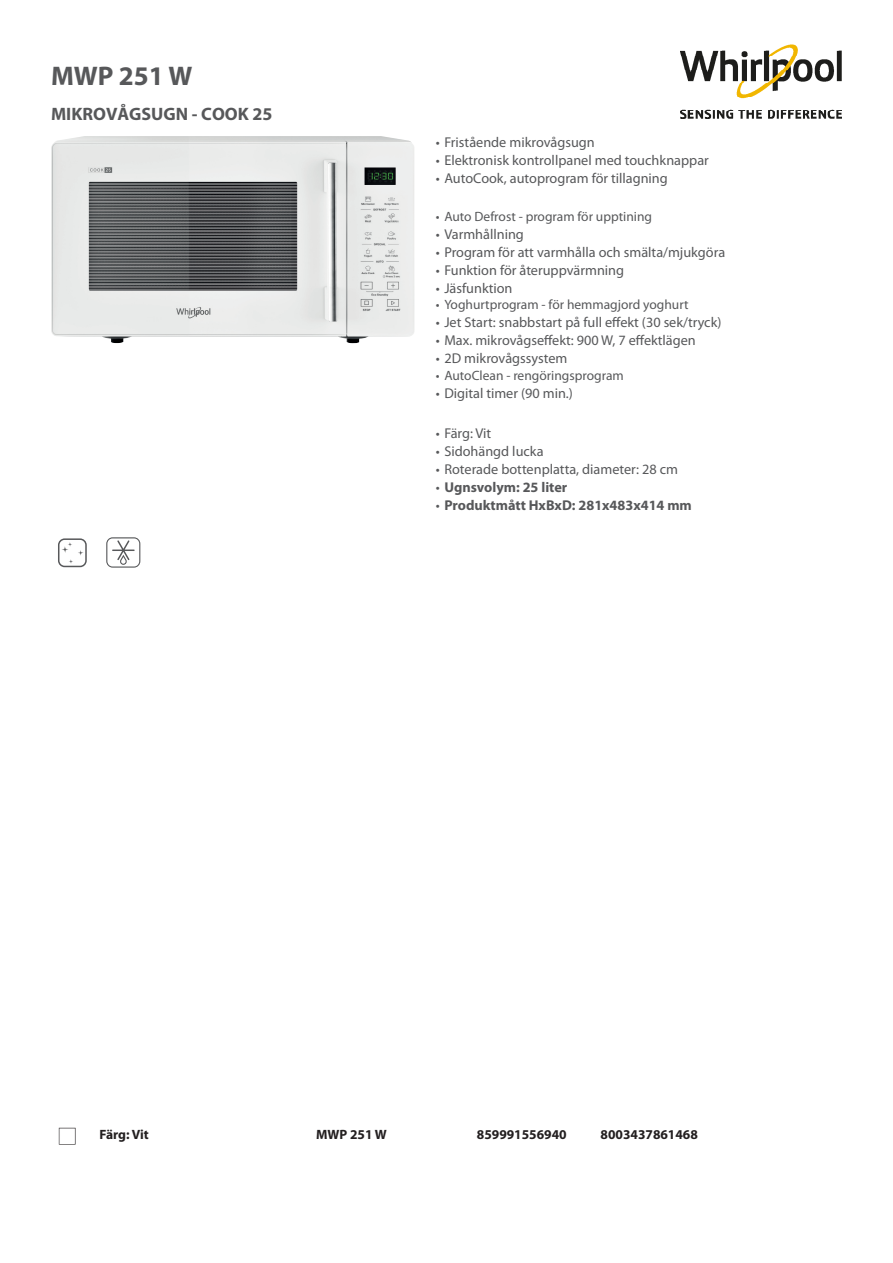
<style>
.page{position:relative;width:893px;height:1263px;background:#fff}
.page>*{position:absolute;margin:0;border:0;box-sizing:border-box;transform-origin:0 0}
.Related_color_White{font:700 33.75px "Times New Roman";color:#fff}
.PRODOTTO_-_commercia{font:700 27px "Myriad Pro";color:#57585a}
.PRODOTTO_-_title{font:700 18px "Myriad Pro";color:#57585a}
.t1{font:14.25px "Myriad Pro";color:#57585a}
.t2{font:700 14.25px "Myriad Pro";color:#57585a}
.t3{font:13.5px "Myriad Pro";color:#57585a}
.Related_color_body{font:700 13.5px "Myriad Pro";color:#231f20}
.s1{font-weight:400}
</style>
<div class="page">
<svg style="left:58px;top:538px;width:29px;height:29px"></svg>
<svg style="left:106px;top:537px;width:34px;height:31px"></svg>
<img style="left:51px;top:136px;width:364px;height:207px">
<div style="left:59px;top:1128px;width:17px;height:16px;border:1px solid #231f20"></div>
<img style="left:680px;top:44px;width:162px;height:75px">
<p class="PRODOTTO_-_commercia" style="left:51px;top:58px;width:143px">MWP 251 W</p>
<p class="PRODOTTO_-_title" style="left:51px;top:103px;width:223px">MIKROVÅGSUGN - COOK 25</p>
<p class="t1" style="left:436px;top:133px;width:160px">• Fristående mikrovågsugn</p>
<p class="t1" style="left:436px;top:151px;width:275px">• Elektronisk kontrollpanel med touchknappar</p>
<p class="t1" style="left:436px;top:169px;width:233px">• AutoCook, autoprogram för tillagning</p>
<p class="t3" style="left:436px;top:208px;width:218px">• Auto Defrost - program för upptining</p>
<p class="t1" style="left:436px;top:225px;width:90px">• Varmhållning</p>
<p class="t1" style="left:436px;top:243px;width:291px">• Program för att varmhålla och smälta/mjukgöra</p>
<p class="t1" style="left:436px;top:261px;width:190px">• Funktion för återuppvärmning</p>
<p class="t1" style="left:436px;top:279px;width:78px">• Jäsfunktion</p>
<p class="t3" style="left:436px;top:296px;width:254px">• Yoghurtprogram - för hemmagjord yoghurt</p>
<p class="t1" style="left:436px;top:314px;width:287px">• Jet Start: snabbstart på full effekt (30 sek/tryck)</p>
<p class="t1" style="left:436px;top:332px;width:261px">• Max. mikrovågseffekt: 900 W, 7 effektlägen</p>
<p class="t1" style="left:436px;top:350px;width:133px">• 2D mikrovågssystem</p>
<p class="t3" style="left:436px;top:367px;width:189px">• AutoClean - rengöringsprogram</p>
<p class="t1" style="left:436px;top:384px;width:139px">• Digital timer (90 min.)</p>
<p class="t1" style="left:436px;top:424px;width:57px">• Färg: Vit</p>
<p class="t1" style="left:436px;top:442px;width:109px">• Sidohängd lucka</p>
<p class="t1" style="left:436px;top:460px;width:244px">• Roterade bottenplatta, diameter: 28 cm</p>
<p class="t2" style="left:436px;top:477px;width:133px"><span class="s1">•</span> Ugnsvolym: 25 liter</p>
<p class="t2" style="left:436px;top:495px;width:258px"><span class="s1">•</span> Produktmått HxBxD: 281x483x414 mm</p>
<p class="Related_color_White" style="left:57px;top:1109px;width:22px">■</p>
<p class="Related_color_body" style="left:100px;top:1125px;width:51px">Färg: Vit</p>
<p class="Related_color_body" style="left:316px;top:1125px;width:72px">MWP 251 W</p>
<p class="Related_color_body" style="left:477px;top:1125px;width:91px">859991556940</p>
<p class="Related_color_body" style="left:601px;top:1125px;width:99px">8003437861468</p>
</div>
